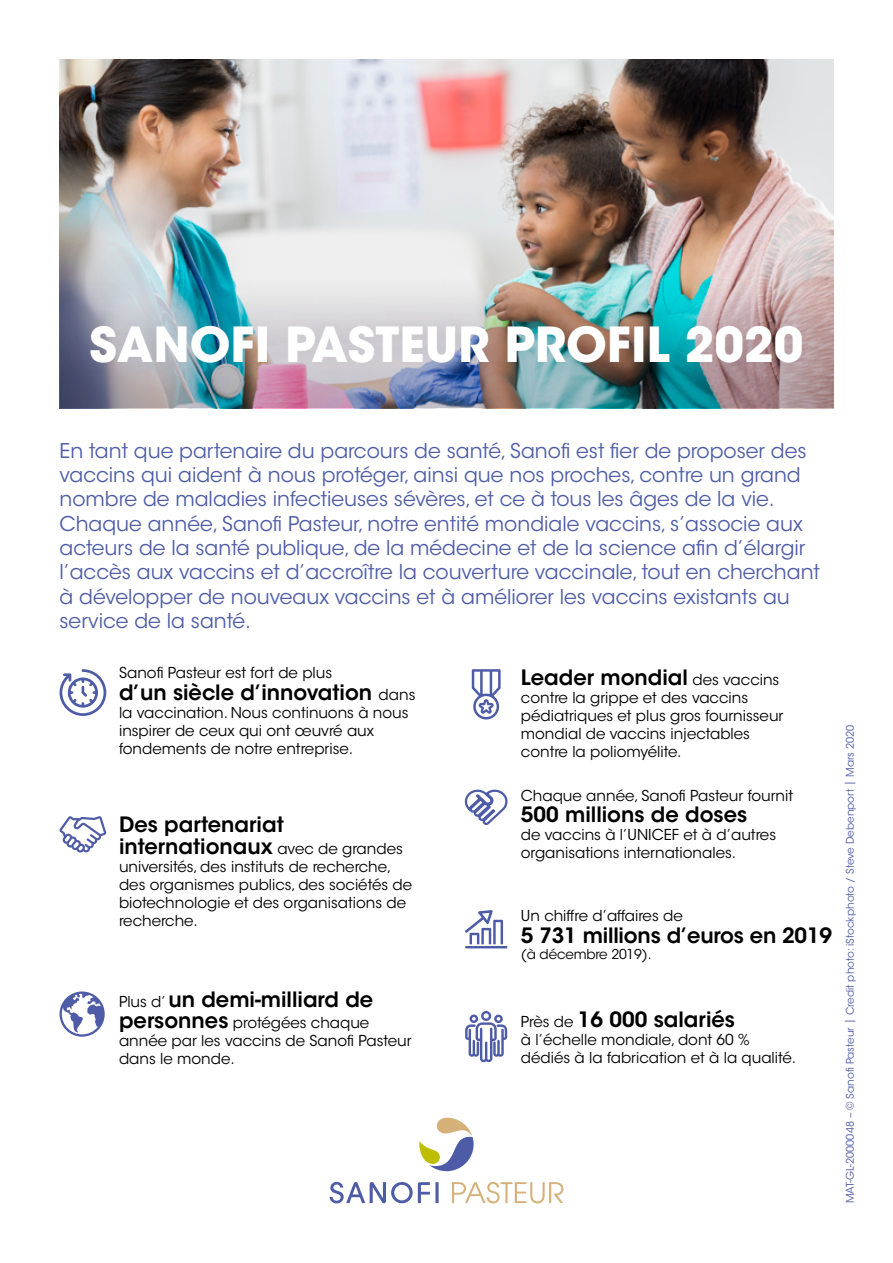
<style>
.page{position:relative;width:893px;height:1263px;background:#fff}
.page>*{position:absolute;margin:0;border:0;box-sizing:border-box;transform-origin:0 0}
.t1{font:700 48px "ITC Avant Garde Std";color:#fff}
.Texte_courant_new{font:600 21px "ITC Avant Garde Std";color:#000}
.t2{font:20.25px/24.3px "ITC Avant Garde Std";color:#4e5ca7}
.Texte_courant_new-2{font:15px/18px "ITC Avant Garde Std";color:#000}
.Texte_courant_new-3{font:13.5px "ITC Avant Garde Std";letter-spacing:-.01em;color:#000}
.Txt_Key_Facts{font:10.5px "ITC Avant Garde Std";color:#4e5ca7}
.s1{font-weight:400;font-size:15px}
.s2{font-weight:600;font-size:21px}
</style>
<div class="page">
<img style="left:60px;top:60px;width:773px;height:198px">
<img style="left:60px;top:258px;width:773px;height:150px">
<svg style="left:472px;top:669px;width:29px;height:50px"></svg>
<svg style="left:59px;top:816px;width:47px;height:36px"></svg>
<svg style="left:465px;top:1011px;width:42px;height:51px"></svg>
<svg style="left:464px;top:789px;width:44px;height:36px"></svg>
<svg style="left:465px;top:910px;width:42px;height:38px"></svg>
<svg style="left:330px;top:1117px;width:233px;height:86px"></svg>
<div style="left:51px;top:284px;width:792px;height:120px;background:#1d0f29;opacity:.2"></div>
<svg style="left:60px;top:669px;width:46px;height:47px"></svg>
<svg style="left:60px;top:991px;width:45px;height:46px"></svg>
<p class="t1" style="left:89px;top:313px;width:715px">SANOFI PASTEUR PROFIL 2020</p>
<p class="t2" style="left:60px;top:438px;width:762px">En tant que partenaire du parcours de santé, Sanofi est fier de proposer des vaccins qui aident à nous protéger, ainsi que nos proches, contre un grand nombre de maladies infectieuses sévères, et ce à tous les âges de la vie.<br>Chaque année, Sanofi Pasteur, notre entité mondiale vaccins, s’associe aux acteurs de la santé publique, de la médecine et de la science afin d’élargir l’accès aux vaccins et d’accroître la couverture vaccinale, tout en cherchant à développer de nouveaux vaccins et à améliorer les vaccins existants au service de la santé.</p>
<p class="Texte_courant_new-2" style="left:119px;top:664px;width:215px">Sanofi Pasteur est fort de plus</p>
<p class="Texte_courant_new" style="left:521px;top:664px;width:260px">Leader mondial <span class="s1">des vaccins</span></p>
<p class="Texte_courant_new-2" style="left:521px;top:688px;width:264px">contre la grippe et des vaccins pédiatriques et plus gros fournisseur mondial de vaccins injectables contre la poliomyélite.</p>
<p class="Texte_courant_new-2" style="left:521px;top:787px;width:274px">Chaque année, Sanofi Pasteur fournit</p>
<p class="Texte_courant_new" style="left:119px;top:679px;width:298px">d’un siècle d’innovation <span class="s1">dans</span></p>
<p class="Texte_courant_new-2" style="left:119px;top:704px;width:291px">la vaccination. Nous continuons à nous inspirer de ceux qui ont œuvré aux fondements de notre entreprise.</p>
<p class="Texte_courant_new" style="left:521px;top:801px;width:228px">500 millions de doses</p>
<p class="Texte_courant_new-2" style="left:521px;top:825px;width:257px">de vaccins à l’UNICEF et à d’autres organisations internationales.</p>
<p class="Texte_courant_new" style="left:119px;top:811px;width:166px">Des partenariat</p>
<p class="Texte_courant_new" style="left:119px;top:833px;width:285px">internationaux <span class="s1">avec de grandes</span></p>
<p class="Texte_courant_new-2" style="left:119px;top:858px;width:295px">universités, des instituts de recherche, des organismes publics, des sociétés de biotechnologie et des organisations de recherche.</p>
<p class="Texte_courant_new-2" style="left:521px;top:907px;width:163px">Un chiffre d’affaires de</p>
<p class="Texte_courant_new" style="left:521px;top:922px;width:313px">5 731 millions d’euros en 2019</p>
<p class="Texte_courant_new-3" style="left:521px;top:946px;width:132px">(à décembre 2019).</p>
<p class="Texte_courant_new" style="left:119px;top:986px;width:256px"><span class="s1">Plus d’</span> un demi-milliard de</p>
<p class="Texte_courant_new-2" style="left:119px;top:1013px;width:294px"><span class="s2">personnes</span> protégées chaque année par les vaccins de Sanofi Pasteur dans le monde.</p>
<p class="Texte_courant_new" style="left:521px;top:1005px;width:216px"><span class="s1">Près de</span> 16 000 salariés</p>
<p class="Texte_courant_new-2" style="left:521px;top:1030px;width:277px">à l’échelle mondiale, dont 60 % dédiés à la fabrication et à la qualité.</p>
<p class="Txt_Key_Facts" style="left:844px;top:1203px;width:480px;rotate:-90deg">MAT-GL-2000048 – © Sanofi Pasteur | Credit photo: iStockphoto / Steve Debenport | Mars 2020</p>
</div>
